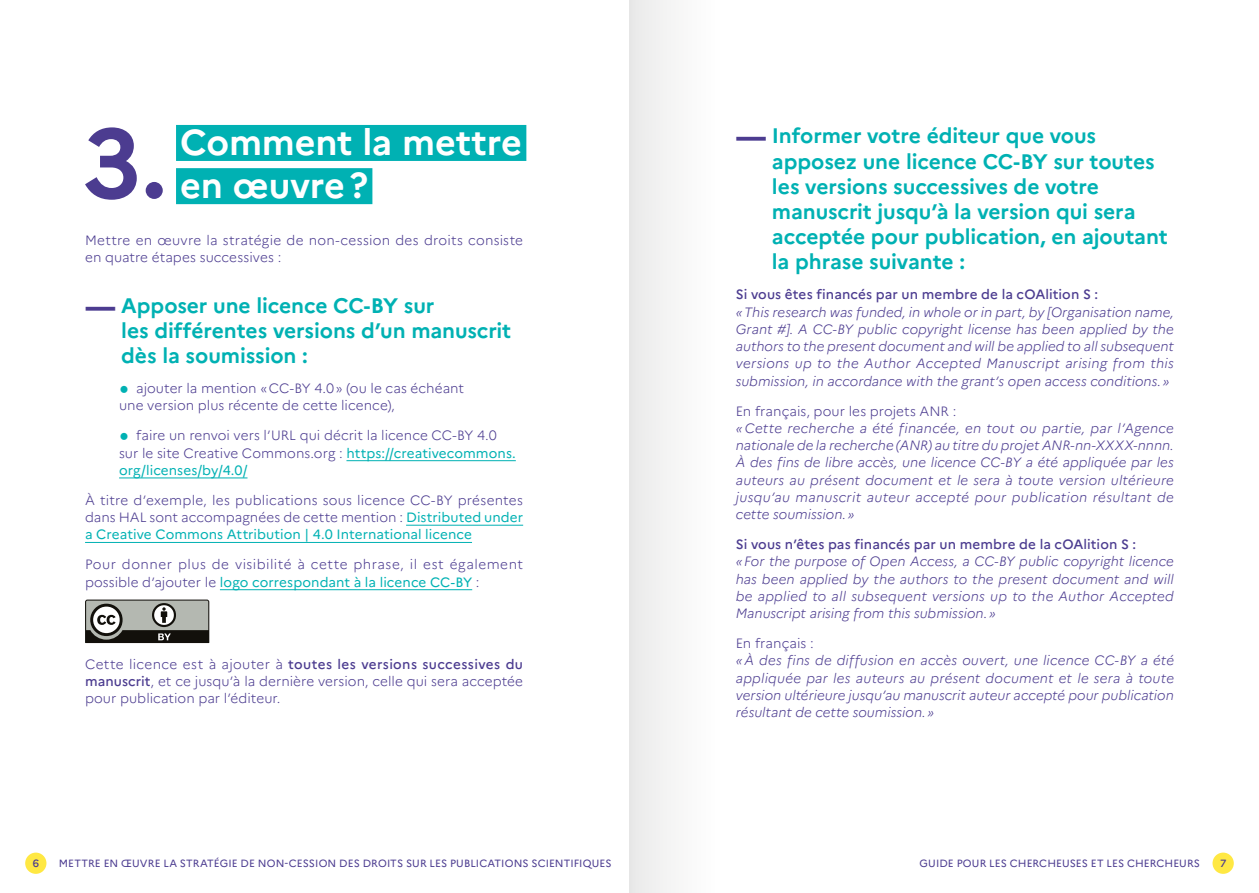
<style>
.page{position:relative;width:1259px;height:893px;background:#fff}
.page>*{position:absolute;margin:0;border:0;box-sizing:border-box;transform-origin:0 0}
.t1{font:700 97.65px "Marianne";color:#4c3c90}
.t2{font:700 36px/43.2px "Marianne";letter-spacing:-.005em;color:#fff}
.t3{font:700 21px/25.2px "Marianne";letter-spacing:-.005em;color:#00b1b3}
.t4{font:italic 300 13.5px/17.2px "Marianne";color:#4c3c90;text-align:justify}
.t5{font:300 13.5px/17.2px "Marianne";letter-spacing:.005em;color:#4c3c90}
.t6{font:300 13.5px/17.2px "Marianne";letter-spacing:.035em;color:#4c3c90}
.t7{font:500 13.5px "Marianne";letter-spacing:.005em;color:#4c3c90}
.t8{font:10.5px "Marianne";letter-spacing:.005em;color:#4c3c90}
.t9{font:500 10.5px "Marianne";color:#4c3c90}
.s1{font-weight:800;font-size:28.5px;color:#4c3c90}
.s2{font-weight:400;color:#00b1b3}
.s3{font-weight:500}
</style>
<div class="page">
<div style="left:176px;top:125px;width:350px;height:36px;background:#00b1b3"></div>
<div style="left:176px;top:168px;width:196px;height:36px;background:#00b1b3"></div>
<hr style="left:346px;top:460px;width:170px;height:1px;background:#00b1b3">
<hr style="left:119px;top:478px;width:128px;height:1px;background:#00b1b3">
<hr style="left:406px;top:525px;width:117px;height:1px;background:#00b1b3">
<hr style="left:85px;top:542px;width:387px;height:1px;background:#00b1b3">
<hr style="left:220px;top:589px;width:252px;height:1px;background:#00b1b3">
<svg style="left:85px;top:600px;width:125px;height:44px;background:#83847f"></svg>
<div style="left:1212px;top:853px;width:21px;height:21px;background:#ffe843;border-radius:50%"></div>
<div style="left:25px;top:853px;width:21px;height:21px;background:#ffe843;border-radius:50%"></div>
<div style="left:629px;top:0;width:85px;height:893px;background:#f5f5f5"></div>
<h1 class="t1" style="left:83px;top:103px;width:86px">3.</h1>
<h2 class="t2" style="left:180px;top:120px;width:343px">Comment la mettre en œuvre?</h2>
<p class="t5" style="left:85px;top:231px;width:439px">Mettre en œuvre la stratégie de non-cession des droits consiste en quatre étapes successives :</p>
<h3 class="t3" style="left:121px;top:293px;width:391px;text-indent:-36px"><span class="s1">—</span> Apposer une licence CC-BY sur<br>les différentes versions d’un manuscrit dès la soumission :</h3>
<p class="t5" style="left:119px;top:380px;width:346px;text-indent:17px">ajouter la mention «CC-BY 4.0» (ou le cas échéant une version plus récente de cette licence),</p>
<p class="t5" style="left:119px;top:427px;width:398px;text-indent:17px">faire un renvoi vers l’URL qui décrit la licence CC-BY 4.0 sur le site Creative Commons.org : <span class="s2">https://creativecommons. org/licenses/by/4.0/</span></p>
<p class="t5" style="left:85px;top:491px;width:439px;text-align:justify">À titre d’exemple, les publications sous licence CC-BY présentes dans HAL sont accompagnées de cette mention : <span class="s2">Distributed under a Creative Commons Attribution | 4.0 International licence</span></p>
<p class="t6" style="left:85px;top:556px;width:439px">Pour donner plus de visibilité à cette phrase, il est également possible d’ajouter le <span class="s2">logo correspondant à la licence CC-BY</span> :</p>
<p class="t5" style="left:85px;top:655px;width:439px;text-align:justify">Cette licence est à ajouter à <span class="s3">toutes les versions successives du manuscrit</span>, et ce jusqu’à la dernière version, celle qui sera acceptée pour publication par l’éditeur.</p>
<h3 class="t3" style="left:772px;top:123px;width:397px;text-indent:-36px"><span class="s1">—</span> Informer votre éditeur que vous apposez une licence CC-BY sur toutes les versions successives de votre manuscrit jusqu’à la version qui sera acceptée pour publication, en ajoutant la phrase suivante :</h3>
<p class="t7" style="left:736px;top:286px;width:364px">Si vous êtes financés par un membre de la cOAlition S :</p>
<p class="t4" style="left:736px;top:303px;width:439px">«This research was funded, in whole or in part, by [Organisation name, Grant #]. A CC-BY public copyright license has been applied by the authors to the present document and will be applied to all subsequent versions up to the Author Accepted Manuscript arising from this submission, in accordance with the grant’s open access conditions. »</p>
<p class="t5" style="left:736px;top:402px;width:222px">En français, pour les projets ANR :</p>
<p class="t4" style="left:736px;top:419px;width:439px">« Cette recherche a été financée, en tout ou partie, par l’Agence nationale de la recherche (ANR) au titre du projet ANR-nn-XXXX-nnnn.<br>À des fins de libre accès, une licence CC-BY a été appliquée par les auteurs au présent document et le sera à toute version ultérieure jusqu’au manuscrit auteur accepté pour publication résultant de cette soumission. »</p>
<p class="t7" style="left:736px;top:536px;width:402px">Si vous n’êtes pas financés par un membre de la cOAlition S :</p>
<p class="t4" style="left:736px;top:553px;width:439px">« For the purpose of Open Access, a CC-BY public copyright licence has been applied by the authors to the present document and will be applied to all subsequent versions up to the Author Accepted Manuscript arising from this submission. »</p>
<p class="t5" style="left:736px;top:635px;width:79px">En français :</p>
<p class="t4" style="left:736px;top:652px;width:440px">« À des fins de diffusion en accès ouvert, une licence CC-BY a été appliquée par les auteurs au présent document et le sera à toute version ultérieure jusqu’au manuscrit auteur accepté pour publication résultant de cette soumission. »</p>
<p class="t9" style="left:33px;top:857px;width:8px">6</p>
<p class="t8" style="left:59px;top:857px;width:554px">METTRE EN ŒUVRE LA STRATÉGIE DE NON-CESSION DES DROITS SUR LES PUBLICATIONS SCIENTIFIQUES</p>
<p class="t8" style="left:919px;top:857px;width:282px">GUIDE POUR LES CHERCHEUSES ET LES CHERCHEURS</p>
<p class="t9" style="left:1220px;top:857px;width:8px">7</p>
</div>
